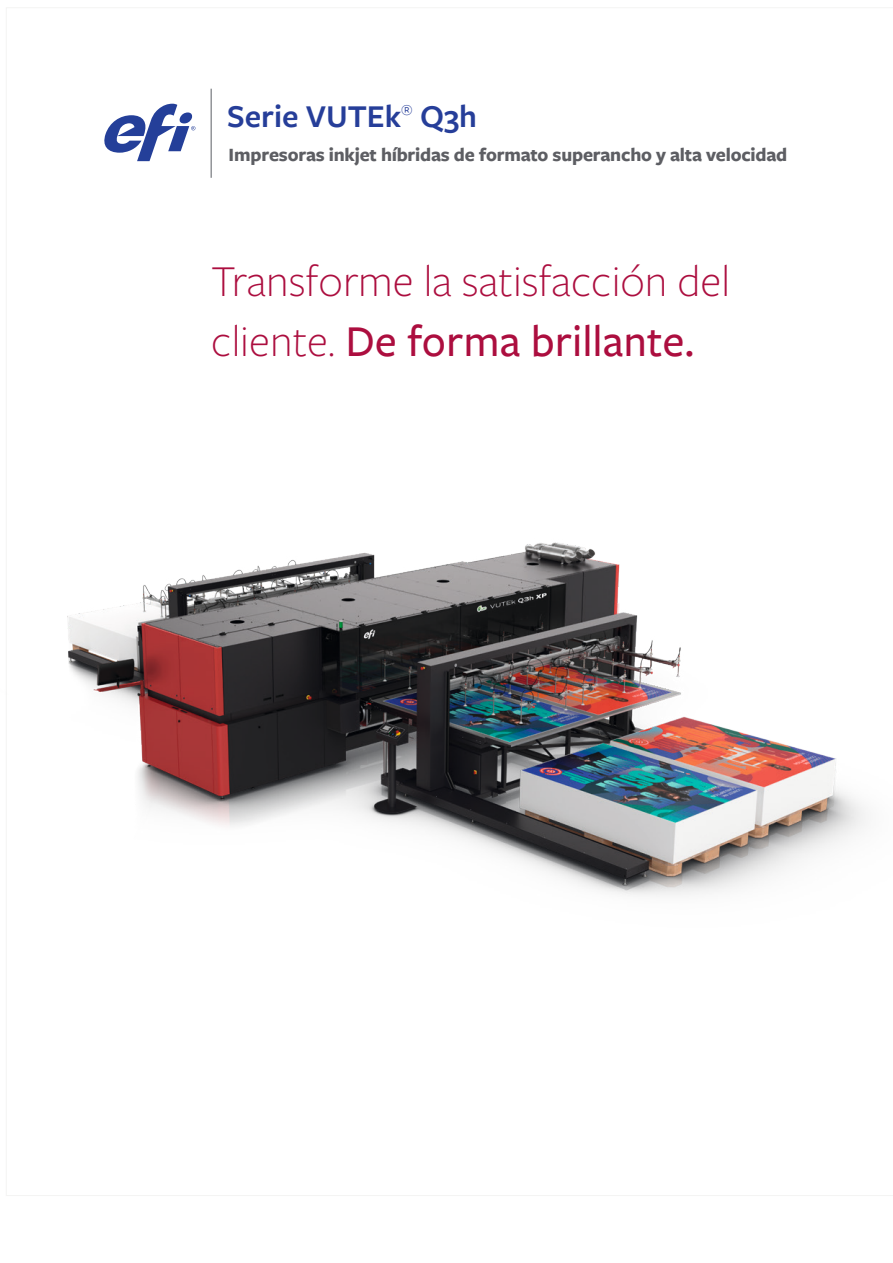
<style>
.page{position:relative;width:893px;height:1263px;background:#fff}
.page>*{position:absolute;margin:0;border:0;box-sizing:border-box;transform-origin:0 0}
.t1{font:300 45.75px/60px "Freight Sans Pro";color:#ac0e3f}
.t2{font:600 33px "Freight Sans Pro";color:#263e99}
.t3{font:700 19.5px "Freight Sans Pro";letter-spacing:-.01em;color:#5d5e63}
.s1{font-weight:500}
</style>
<div class="page">
<svg style="left:104px;top:104px;width:91px;height:57px"></svg>
<hr style="left:211px;top:89px;width:1px;height:89px;background:#5b5e64">
<img style="left:6px;top:542px;width:860px;height:354px">
<h2 class="t2" style="left:227px;top:94px;width:251px">Serie VUTEk<sup>®</sup> Q3h</h2>
<p class="t3" style="left:229px;top:141px;width:560px">Impresoras inkjet híbridas de formato superancho y alta velocidad</p>
<h1 class="t1" style="left:211px;top:249px;width:520px">Transforme la satisfacción del cliente. <span class="s1">De forma brillante.</span></h1>
</div>
